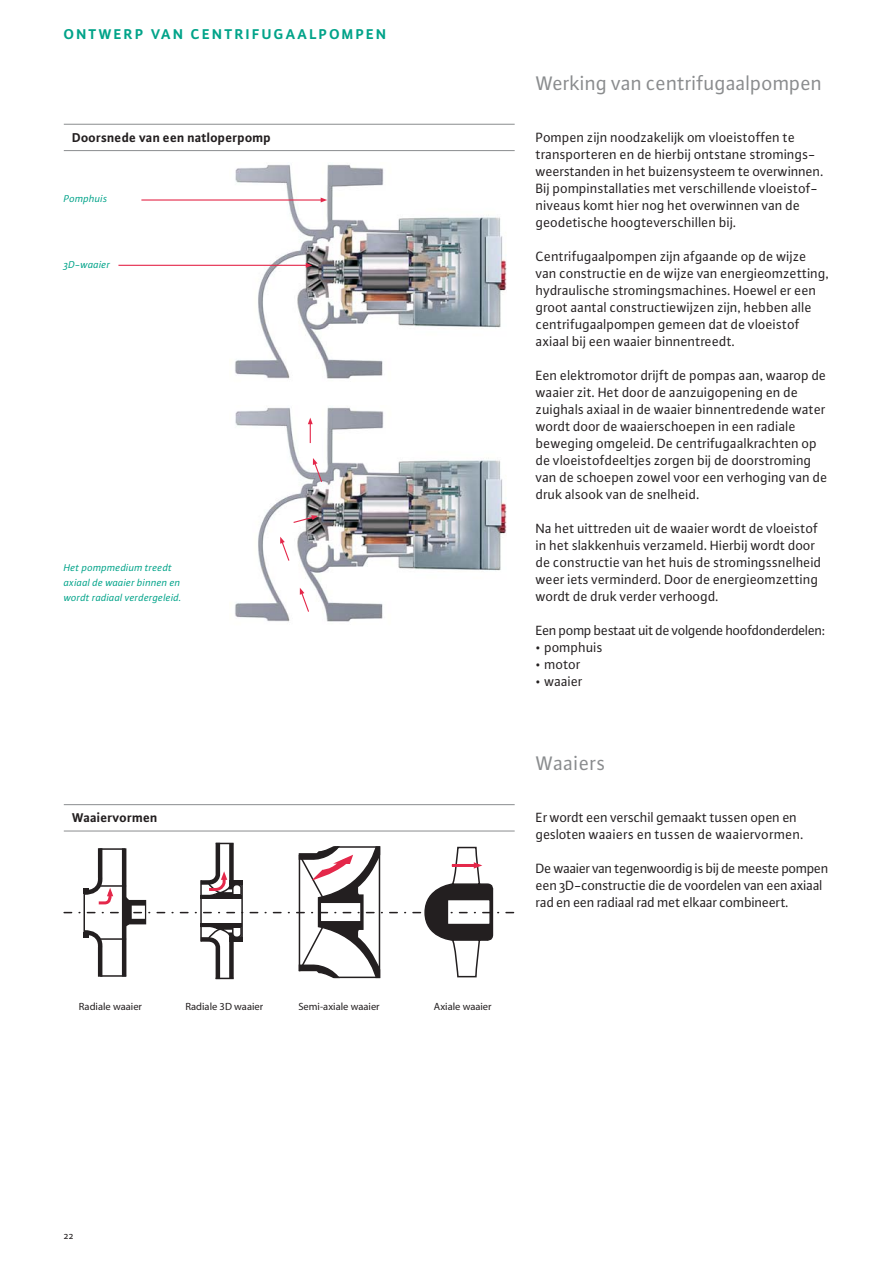
<style>
.page{position:relative;width:872px;height:1263px;background:#fff}
.page>*{position:absolute;margin:0;border:0;box-sizing:border-box;transform-origin:0 0}
.t1{font:21px "WILO Plus";color:#8a8c8e}
.t2{font:700 15px "WILO Plus";letter-spacing:.15em;color:#00a389}
.t3{font:14.25px/17px "WILO Plus";color:#231f20}
.t4{font:14.25px "WILO Plus";letter-spacing:-.025em;color:#231f20}
.t5{font:700 13.5px "WILO Plus";letter-spacing:.01em;color:#231f20}
.t6{font:italic 10.5px/14.9px "WILO Plus";letter-spacing:.01em;color:#00a389}
.t7{font:italic 10.5px "WILO Plus TF";color:#231f20}
.t8{font:10.5px "WILO Plus";color:#231f20}
</style>
<div class="page">
<hr style="left:64px;top:804px;width:450px;height:1px;background:#8a8c8e">
<hr style="left:64px;top:830px;width:450px;height:1px;background:#8a8c8e">
<svg style="left:64px;top:843px;width:450px;height:137px"></svg>
<hr style="left:64px;top:124px;width:450px;height:1px;background:#8a8c8e">
<hr style="left:64px;top:150px;width:450px;height:1px;background:#8a8c8e">
<img style="left:235px;top:407px;width:271px;height:215px">
<img style="left:230px;top:164px;width:276px;height:215px">
<svg style="left:321px;top:198px;width:6px;height:4px"></svg>
<hr style="left:141px;top:199px;width:182px;height:2px;background:#e4284a">
<svg style="left:306px;top:263px;width:6px;height:5px"></svg>
<hr style="left:118px;top:265px;width:190px;height:1px;background:#e4284a">
<svg style="left:300px;top:588px;width:10px;height:25px"></svg>
<svg style="left:313px;top:458px;width:10px;height:25px"></svg>
<svg style="left:280px;top:537px;width:10px;height:25px"></svg>
<svg style="left:292px;top:515px;width:26px;height:9px"></svg>
<svg style="left:308px;top:418px;width:5px;height:25px"></svg>
<p class="t2" style="left:64px;top:28px;width:324px">ONTWERP VAN CENTRIFUGAALPOMPEN</p>
<p class="t5" style="left:72px;top:132px;width:200px">Doorsnede van een natloperpomp</p>
<p class="t6" style="left:64px;top:192px;width:45px">Pomphuis</p>
<p class="t6" style="left:64px;top:258px;width:48px">3D-waaier</p>
<p class="t6" style="left:64px;top:561px;width:119px">Het pompmedium treedt axiaal de waaier binnen en wordt radiaal verdergeleid.</p>
<p class="t5" style="left:72px;top:812px;width:87px">Waaiervormen</p>
<p class="t7" style="left:79px;top:1002px;width:65px">Radiale waaier</p>
<p class="t7" style="left:185px;top:1002px;width:79px">Radiale 3D waaier</p>
<p class="t7" style="left:298px;top:1002px;width:83px">Semi-axiale waaier</p>
<p class="t7" style="left:434px;top:1002px;width:59px">Axiale waaier</p>
<h1 class="t1" style="left:536px;top:75px;width:288px">Werking van centrifugaalpompen</h1>
<p class="t3" style="left:536px;top:129px;width:289px">Pompen zijn noodzakelijk om vloeistoffen te transporteren en de hierbij ontstane stromings&shy;weerstanden in het buizensysteem te overwinnen.<br>Bij pompinstallaties met verschillende vloeistof&shy;niveaus komt hier nog het overwinnen van de geodetische hoogteverschillen bij.</p>
<p class="t3" style="left:536px;top:248px;width:295px">Centrifugaalpompen zijn afgaande op de wijze van constructie en de wijze van energieomzetting, hydraulische stromingsmachines. Hoewel er een groot aantal constructiewijzen zijn, hebben alle centrifugaalpompen gemeen dat de vloeistof axiaal bij een waaier binnentreedt.</p>
<p class="t3" style="left:536px;top:367px;width:293px">Een elektromotor drijft de pompas aan, waarop de waaier zit. Het door de aanzuigopening en de zuighals axiaal in de waaier binnentredende water wordt door de waaierschoepen in een radiale beweging omgeleid. De centrifugaalkrachten op de vloeistofdeeltjes zorgen bij de doorstroming van de schoepen zowel voor een verhoging van de druk alsook van de snelheid.</p>
<p class="t3" style="left:536px;top:521px;width:287px">Na het uittreden uit de waaier wordt de vloeistof in het slakkenhuis verzameld. Hierbij wordt door de constructie van het huis de stromingssnelheid weer iets verminderd. Door de energieomzetting wordt de druk verder verhoogd.</p>
<p class="t4" style="left:536px;top:625px;width:291px">Een pomp bestaat uit de volgende hoofdonderdelen:</p>
<p class="t3" style="left:536px;top:640px;width:68px">• pomphuis</p>
<p class="t3" style="left:536px;top:657px;width:46px">• motor</p>
<p class="t3" style="left:536px;top:674px;width:48px">• waaier</p>
<h1 class="t1" style="left:536px;top:755px;width:71px">Waaiers</h1>
<p class="t3" style="left:536px;top:810px;width:269px">Er wordt een verschil gemaakt tussen open en gesloten waaiers en tussen de waaiervormen.</p>
<p class="t3" style="left:536px;top:861px;width:294px">De waaier van tegenwoordig is bij de meeste pompen een 3D-constructie die de voordelen van een axiaal rad en een radiaal rad met elkaar combineert.</p>
<p class="t8" style="left:64px;top:1231px;width:12px">22</p>
</div>
